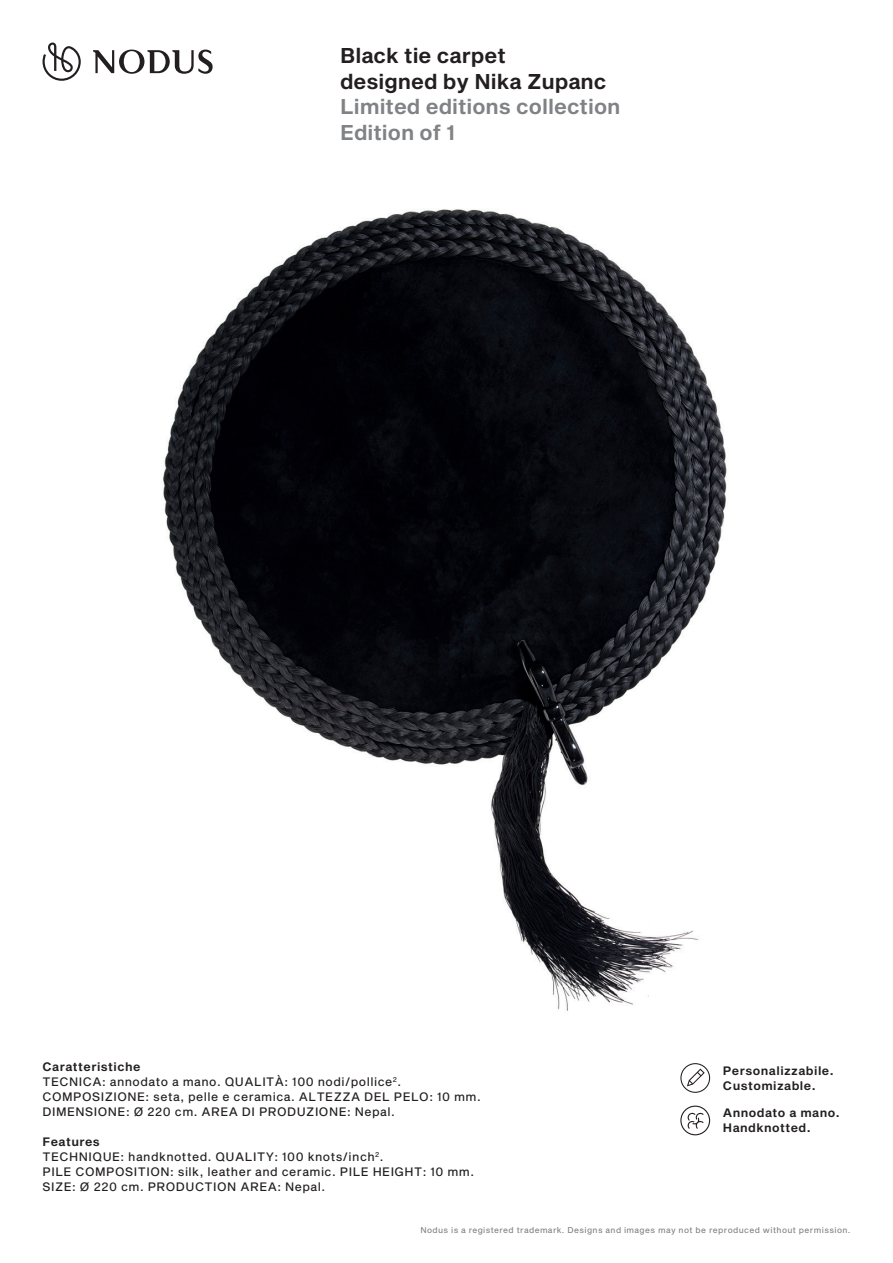
<style>
.page{position:relative;width:893px;height:1263px;background:#fff}
.page>*{position:absolute;margin:0;border:0;box-sizing:border-box;transform-origin:0 0}
.t1{font:21px/25.5px "Sequel Sans Semi Bold Body";color:#808285}
.t2{font:21px/25.5px "Sequel Sans Semi Bold Body";color:#231f20}
.t3{font:12px/15px "Sequel Sans Roman Body";letter-spacing:.04em;color:#231f20}
.t4{font:12px/15px "Sequel Sans Semi Bold Body";letter-spacing:.04em;color:#231f20}
.t5{font:8.25px "Sequel Sans Roman Body";letter-spacing:.05em;color:#808285}
</style>
<div class="page">
<svg style="left:43px;top:43px;width:38px;height:38px"></svg>
<svg style="left:93px;top:50px;width:120px;height:24px"></svg>
<img style="left:163px;top:209px;width:564px;height:802px">
<svg style="left:680px;top:1105px;width:30px;height:30px"></svg>
<svg style="left:680px;top:1063px;width:30px;height:30px"></svg>
<h1 class="t2" style="left:340px;top:44px;width:268px">Black tie carpet designed by Nika Zupanc</h1>
<h1 class="t1" style="left:340px;top:95px;width:282px">Limited editions collection<br>Edition of 1</h1>
<p class="t4" style="left:43px;top:1059px;width:100px">Caratteristiche</p>
<p class="t3" style="left:43px;top:1074px;width:440px">TECNICA: annodato a mano. QUALITÀ: 100 nodi/pollice<sup>2</sup>.<br>COMPOSIZIONE: seta, pelle e ceramica. ALTEZZA DEL PELO: 10 mm.<br>DIMENSIONE: Ø 220 cm. AREA DI PRODUZIONE: Nepal.</p>
<p class="t4" style="left:43px;top:1134px;width:59px">Features</p>
<p class="t3" style="left:43px;top:1149px;width:433px">TECHNIQUE: handknotted. QUALITY: 100 knots/inch<sup>2</sup>.<br>PILE COMPOSITION: silk, leather and ceramic. PILE HEIGHT: 10 mm.<br>SIZE: Ø 220 cm. PRODUCTION AREA: Nepal.</p>
<p class="t4" style="left:723px;top:1063px;width:112px">Personalizzabile.<br>Customizable.</p>
<p class="t4" style="left:723px;top:1106px;width:118px">Annodato a mano.<br>Handknotted.</p>
<p class="t5" style="left:420px;top:1224px;width:432px">Nodus is a registered trademark. Designs and images may not be reproduced without permission.</p>
</div>
